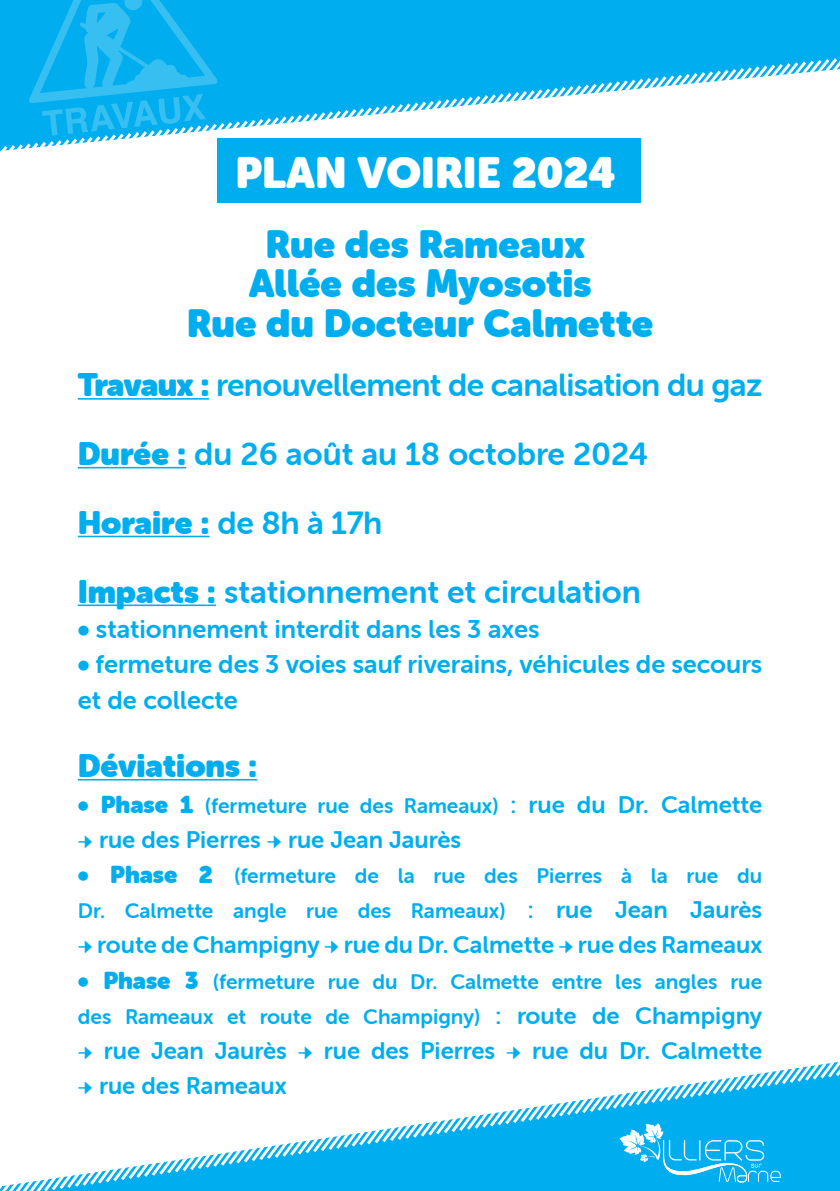
<style>
.page{position:relative;width:840px;height:1191px;background:#fff}
.page>*{position:absolute;margin:0;border:0;box-sizing:border-box;transform-origin:0 0}
.t1{font:43.2px "Museo Sans Rounded";color:#fff}
.t2{font:38.8px/39.6px "Museo Sans Rounded";color:#00aeef;text-align:center}
.t3{font:32px/68.8px "Museo Sans Rounded 700";letter-spacing:-.005em;color:#00aeef}
.t4{font:32px "Museo Sans Rounded";color:#00aeef}
.t5{font:25.6px/35.2px "Museo Sans Rounded 700";color:#00aeef}
.t6{font:24px "Museo Sans Rounded 700";color:#00aeef}
.t7{font:21px/35.2px "Museo Sans Rounded 700";color:#00aeef}
.s1{font-family:"Museo Sans Rounded"}
.s2{font-family:"Museo Sans Rounded 700"}
.s3{font-family:"Museo Sans Rounded";font-size:24px}
.s4{font-size:24px}
.s5{font-family:"Minion Pro"}
</style>
<div class="page">
<div style="left:0;top:0;width:839px;height:53px;background:#00aeef"></div>
<svg style="left:28px;top:0;width:190px;height:53px"></svg>
<svg style="left:0;top:53px;width:839px;height:98px"></svg>
<svg style="left:0;top:1062px;width:839px;height:129px"></svg>
<div style="left:217px;top:138px;width:424px;height:65px;background:#00aeef"></div>
<hr style="left:78px;top:398px;width:131px;height:2px;background:#00aeef">
<hr style="left:78px;top:467px;width:108px;height:1px;background:#00aeef">
<hr style="left:78px;top:535px;width:131px;height:2px;background:#00aeef">
<hr style="left:78px;top:604px;width:138px;height:2px;background:#00aeef">
<hr style="left:78px;top:779px;width:179px;height:1px;background:#00aeef">
<h1 class="t1" style="left:235px;top:148px;width:381px">PLAN VOIRIE 2024</h1>
<h2 class="t2" style="left:187px;top:224px;width:467px">Rue des Rameaux<br>Allée des Myosotis<br>Rue du Docteur Calmette</h2>
<h3 class="t3" style="left:78px;top:351px;width:685px"><span class="s1">Travaux :</span> renouvellement de canalisation du gaz<br><span class="s1">Durée :</span> du 26 août au 18 octobre 2024</h3>
<h3 class="t4" style="left:78px;top:504px;width:306px">Horaire : <span class="s2">de 8h à 17h</span></h3>
<h3 class="t3" style="left:78px;top:557px;width:564px"><span class="s1">Impacts :</span> stationnement et circulation</h3>
<p class="t5" style="left:78px;top:612px;width:463px"><span class="s1">•</span> stationnement interdit dans les 3 axes</p>
<p class="t5" style="left:78px;top:647px;width:685px"><span class="s1">•</span> fermeture des 3 voies sauf riverains, véhicules de secours et de collecte</p>
<h3 class="t4" style="left:78px;top:747px;width:181px">Déviations :</h3>
<p class="t7" style="left:78px;top:787px;width:685px"><span class="s3">• Phase 1</span> (fermeture rue des Rameaux) <span class="s4">: rue du Dr. Calmette</span></p>
<p class="t6" style="left:78px;top:826px;width:385px"><span class="s5">→</span> rue des Pierres <span class="s5">→</span> rue Jean Jaurès</p>
<p class="t7" style="left:78px;top:858px;width:685px"><span class="s3">• Phase 2</span> (fermeture de la rue des Pierres à la rue du<br>Dr. Calmette angle rue des Rameaux) <span class="s4">: rue Jean Jaurès</span></p>
<p class="t6" style="left:78px;top:932px;width:685px"><span class="s5">→</span> route de Champigny <span class="s5">→</span> rue du Dr. Calmette <span class="s5">→</span> rue des Rameaux</p>
<p class="t7" style="left:78px;top:963px;width:685px"><span class="s3">• Phase 3</span> (fermeture rue du Dr. Calmette entre les angles rue des Rameaux et route de Champigny) <span class="s4">: route de Champigny</span></p>
<p class="t6" style="left:78px;top:1037px;width:685px"><span class="s5">→</span> rue Jean Jaurès <span class="s5">→</span> rue des Pierres <span class="s5">→</span> rue du Dr. Calmette</p>
<p class="t6" style="left:78px;top:1072px;width:210px"><span class="s5">→</span> rue des Rameaux</p>
</div>
